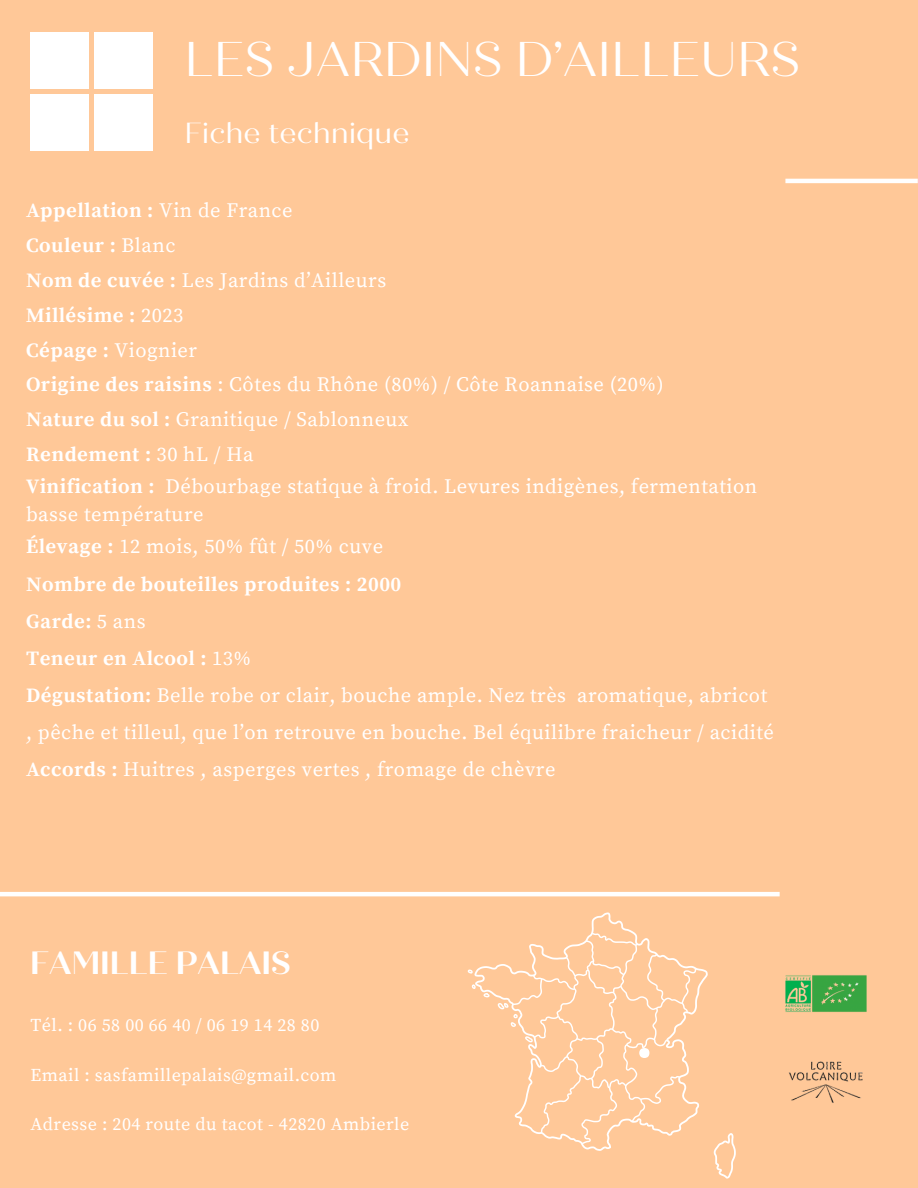
<style>
.page{position:relative;width:918px;height:1188px;background:#ffc898}
.page>*{position:absolute;margin:0;border:0;box-sizing:border-box;transform-origin:0 0}
.t1{font:500 109.5px "Cormorant Garamond";color:#fff}
.t2{font:48.75px "Quiche Display";color:#fff}
.t3{font:700 32.25px "Quiche Display";color:#fff}
.t4{font:29.1px "Quiche Display";color:#fff}
.t5{font:20.4px/34.8px "Source Serif Pro";letter-spacing:.025em;color:#fff}
.t6{font:18px "Source Serif Pro";letter-spacing:.025em;color:#fff}
.s1{font-weight:700}
</style>
<div class="page">
<div style="left:31px;top:33px;width:58px;height:56px;background:#fff"></div>
<div style="left:31px;top:95px;width:58px;height:56px;background:#fff"></div>
<div style="left:95px;top:95px;width:58px;height:56px;background:#fff"></div>
<div style="left:95px;top:33px;width:58px;height:56px;background:#fff"></div>
<hr style="left:0;top:892px;width:780px;height:4px;background:#fff">
<img style="left:785px;top:975px;width:81px;height:37px">
<img style="left:788px;top:1061px;width:75px;height:42px">
<svg style="left:474px;top:913px;width:234px;height:238px"></svg>
<svg style="left:714px;top:1133px;width:21px;height:46px"></svg>
<svg style="left:525px;top:1036px;width:8px;height:6px"></svg>
<svg style="left:472px;top:984px;width:4px;height:5px"></svg>
<svg style="left:468px;top:970px;width:5px;height:4px"></svg>
<svg style="left:484px;top:993px;width:6px;height:4px"></svg>
<svg style="left:498px;top:1003px;width:20px;height:24px"></svg>
<hr style="left:785px;top:179px;width:133px;height:4px;background:#fff">
<p class="t2" style="left:185px;top:30px;width:617px">LES JARDINS D’AILLEURS</p>
<p class="t4" style="left:185px;top:115px;width:227px">Fiche technique</p>
<h4 class="t5" style="left:26px;top:194px;width:639px"><span class="s1">Appellation :</span> Vin de France<br><span class="s1">Couleur :</span> Blanc<br><span class="s1">Nom de cuvée :</span> Les Jardins d’Ailleurs<br><span class="s1">Millésime :</span> 2023<br><span class="s1">Cépage :</span> Viognier<br><span class="s1">Origine des raisins</span> : Côtes du Rhône (80%) / Côte Roannaise (20%)<br><span class="s1">Nature du sol :</span> Granitique / Sablonneux<br><span class="s1">Rendement :</span> 30 hL / Ha</h4>
<h4 class="t5" style="left:26px;top:473px;width:733px;line-height:28.2px"><span class="s1">Vinification :</span> Débourbage statique à froid. Levures indigènes, fermentation basse température</h4>
<h4 class="t5" style="left:26px;top:529px;width:749px;line-height:37.2px"><span class="s1">Élevage :</span> 12 mois, 50% fût / 50% cuve<br><span class="s1">Nombre de bouteilles produites : 2000<br>Garde:</span> 5 ans<br><span class="s1">Teneur en Alcool :</span> 13%<br><span class="s1">Dégustation:</span> Belle robe or clair, bouche ample. Nez très aromatique, abricot , pêche et tilleul, que l’on retrouve en bouche. Bel équilibre fraicheur / acidité <span class="s1">Accords :</span> Huitres , asperges vertes , fromage de chèvre</h4>
<p class="t3" style="left:30px;top:944px;width:262px">FAMILLE PALAIS</p>
<p class="t6" style="left:31px;top:1015px;width:290px">Tél. : 06 58 00 66 40 / 06 19 14 28 80</p>
<h2 class="t6" style="left:31px;top:1064px;width:307px">Email : sasfamillepalais@gmail.com</h2>
<p class="t6" style="left:31px;top:1114px;width:380px">Adresse : 204 route du tacot - 42820 Ambierle</p>
<p class="t1" style="left:633px;top:956px;width:23px">.</p>
</div>
